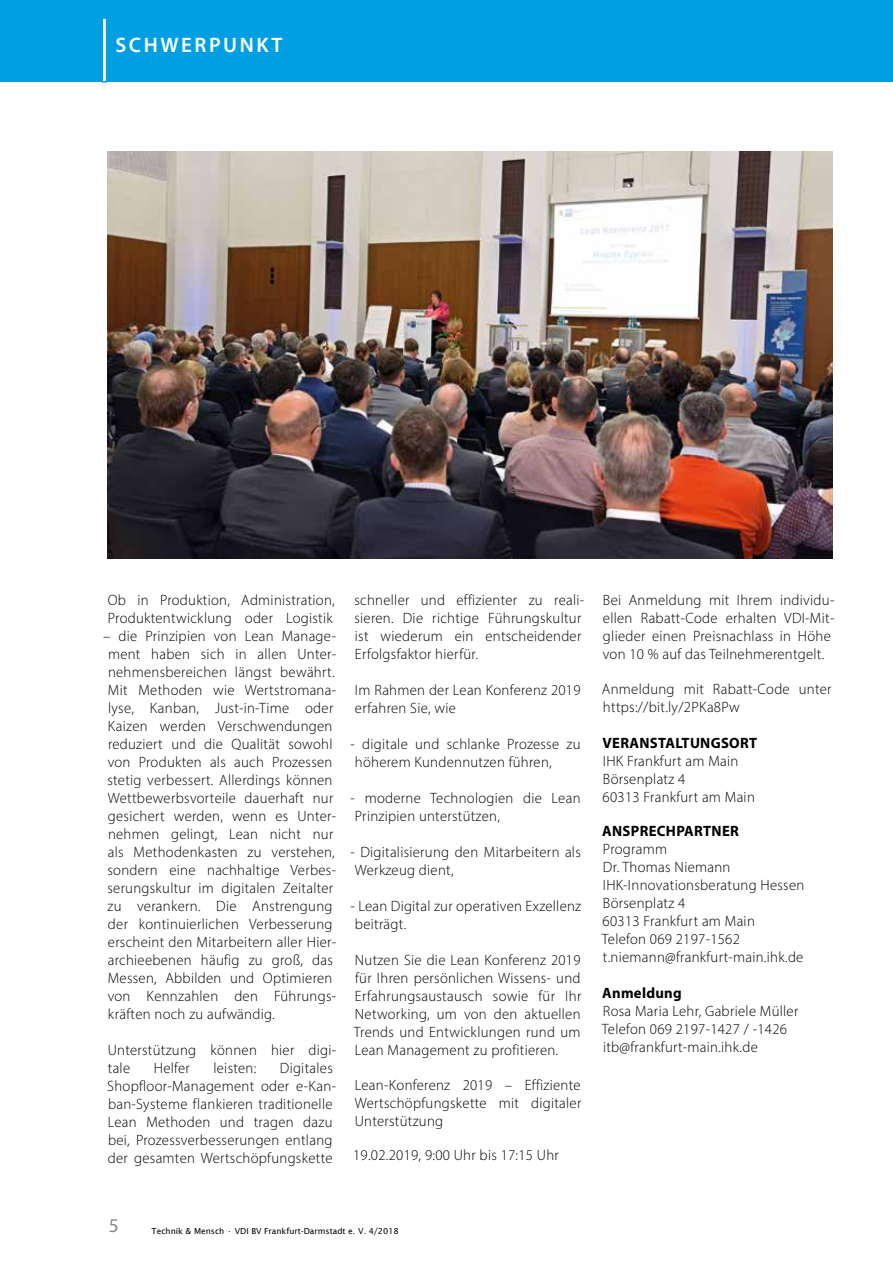
<style>
.page{position:relative;width:893px;height:1263px;background:#fff}
.page>*{position:absolute;margin:0;border:0;box-sizing:border-box;transform-origin:0 0}
.t1{font:600 21px "Myriad Pro";letter-spacing:.12em;color:#fff}
.t2{font:19.5px "Myriad Pro";color:#878787}
.t3{font:300 15px/18px "Myriad Pro";letter-spacing:.02em;color:#000}
.t4{font:700 15px "Myriad Pro";letter-spacing:.02em;color:#000}
.t5{font:8.25px "Lucida Sans";color:#000}
</style>
<div class="page">
<div style="left:0;top:0;width:893px;height:82px;background:#009fe3"></div>
<svg style="left:102px;top:18px;width:5px;height:65px"></svg>
<img style="left:107px;top:151px;width:725px;height:407px">
<h1 class="t1" style="left:116px;top:31px;width:169px">SCHWERPUNKT</h1>
<p class="t3" style="left:108px;top:591px;width:229px">Ob in Produktion, Administration,<br>Produktentwicklung oder Logistik</p>
<p class="t3" style="left:103px;top:627px;width:235px">– die Prinzipien von Lean Manage&shy;ment haben sich in allen Unter&shy;nehmensbereichen längst bewährt.<br>Mit Methoden wie Wertstromana&shy;lyse, Kanban, Just-in-Time oder Kaizen werden Verschwendungen reduziert und die Qualität sowohl von Produkten als auch Prozessen stetig verbessert. Allerdings können Wettbewerbsvorteile dauerhaft nur gesichert werden, wenn es Unter&shy;nehmen gelingt, Lean nicht nur als Methodenkasten zu verstehen, sondern eine nachhaltige Verbes&shy;serungskultur im digitalen Zeitalter zu verankern. Die Anstrengung der kontinuierlichen Verbesserung erscheint den Mitarbeitern aller Hier&shy;archieebenen häufig zu groß, das Messen, Abbilden und Optimieren von Kennzahlen den Führungs&shy;kräften noch zu aufwändig.</p>
<p class="t3" style="left:108px;top:1041px;width:230px">Unterstützung können hier digi&shy;tale</p>
<p class="t3" style="left:154px;top:1059px;width:38px">Helfer</p>
<p class="t3" style="left:213px;top:1059px;width:44px">leisten:</p>
<p class="t3" style="left:107px;top:1059px;width:230px;text-indent:173px">Digitales<br>Shopfloor-Management oder e-Kan&shy;ban-Systeme flankieren traditionelle<br>Lean Methoden und tragen dazu bei, Prozessverbesserungen entlang der gesamten Wertschöpfungskette</p>
<p class="t3" style="left:354px;top:591px;width:231px">schneller und effizienter zu reali&shy;sieren. Die richtige Führungskultur ist wiederum ein entscheidender Erfolgsfaktor hierfür.</p>
<p class="t3" style="left:355px;top:681px;width:227px">Im Rahmen der Lean Konferenz 2019 erfahren Sie, wie</p>
<p class="t3" style="left:351px;top:735px;width:231px">- digitale und schlanke Prozesse zu höherem Kundennutzen führen,</p>
<p class="t3" style="left:351px;top:789px;width:231px">- moderne Technologien die Lean<br>Prinzipien unterstützen,</p>
<p class="t3" style="left:351px;top:843px;width:232px">- Digitalisierung den Mitarbeitern als<br>Werkzeug dient,</p>
<p class="t3" style="left:351px;top:897px;width:232px">- Lean Digital zur operativen Exzellenz beiträgt.</p>
<p class="t3" style="left:354px;top:951px;width:229px;text-align:justify">Nutzen Sie die Lean Konferenz 2019 für Ihren persönlichen Wissens- und Erfahrungsaustausch sowie für Ihr Networking, um von den aktuellen Trends und Entwicklungen rund um Lean Management zu profitieren.</p>
<p class="t3" style="left:355px;top:1076px;width:228px;text-align:justify">Lean-Konferenz 2019 – Effiziente Wertschöpfungskette mit digitaler Unterstützung</p>
<p class="t3" style="left:353px;top:1146px;width:207px">19.02.2019, 9:00 Uhr bis 17:15 Uhr</p>
<p class="t3" style="left:603px;top:591px;width:233px">Bei Anmeldung mit Ihrem individu&shy;ellen Rabatt-Code erhalten VDI-Mit&shy;glieder einen Preisnachlass in Höhe von 10 % auf das Teilnehmerentgelt.</p>
<p class="t3" style="left:602px;top:680px;width:231px">Anmeldung mit Rabatt-Code unter https://bit.ly/2PKa8Pw</p>
<p class="t4" style="left:603px;top:733px;width:156px">VERANSTALTUNGSORT</p>
<p class="t3" style="left:603px;top:752px;width:154px">IHK Frankfurt am Main<br>Börsenplatz 4<br>60313 Frankfurt am Main</p>
<p class="t4" style="left:602px;top:821px;width:138px">ANSPRECHPARTNER</p>
<p class="t3" style="left:602px;top:840px;width:204px">Programm<br>Dr. Thomas Niemann<br>IHK-Innovationsberatung Hessen<br>Börsenplatz 4<br>60313 Frankfurt am Main<br>Telefon 069 2197-1562 t.niemann@frankfurt-main.ihk.de</p>
<p class="t4" style="left:602px;top:983px;width:81px">Anmeldung</p>
<p class="t3" style="left:602px;top:1002px;width:198px">Rosa Maria Lehr, Gabriele Müller<br>Telefon 069 2197-1427 / -1426 itb@frankfurt-main.ihk.de</p>
<h2 class="t2" style="left:109px;top:1213px;width:12px">5</h2>
<p class="t5" style="left:152px;top:1226px;width:74px">Technik &amp; Mensch</p>
<p class="t5" style="left:235px;top:1226px;width:166px">VDI BV Frankfurt-Darmstadt e. V. 4/2018</p>
</div>
